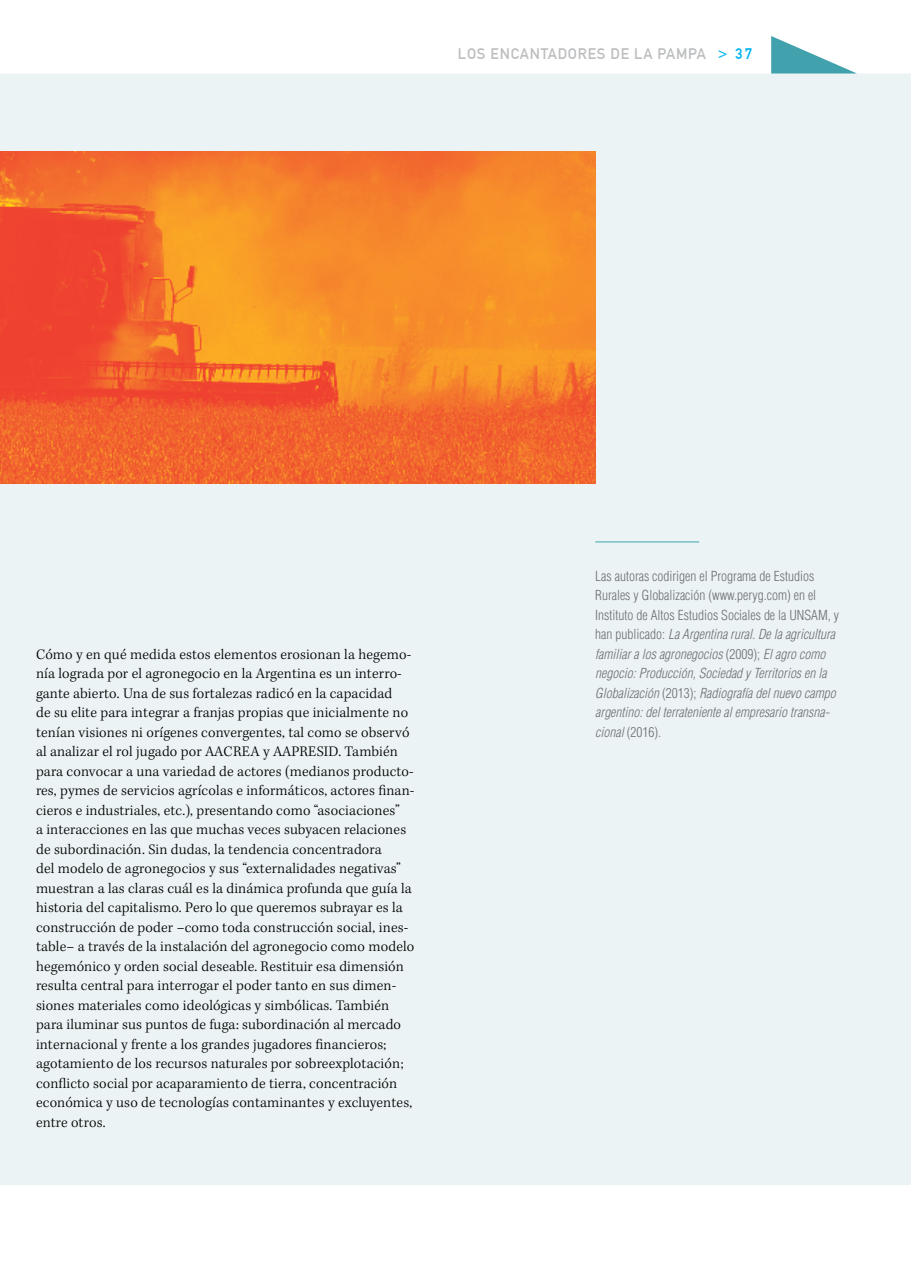
<style>
.page{position:relative;width:911px;height:1263px;background:#fff}
.page>*{position:absolute;margin:0;border:0;box-sizing:border-box;transform-origin:0 0}
.t1{font:300 15px/19.5px "Kepler Std";letter-spacing:.01em;color:#000}
.t2{font:15px "DIN1451 Mittelschrift";letter-spacing:.05em;color:#bcbec0}
.t3{font:italic 300 condensed 13.5px/19.5px "Helvetica";color:#6d6e71}
.s1{color:#00b3f0}
.s2{font-style:normal}
</style>
<div class="page">
<div style="left:0;top:74px;width:911px;height:1111px;background:#ebf3f5"></div>
<svg style="left:771px;top:36px;width:86px;height:38px"></svg>
<hr style="left:595px;top:541px;width:104px;height:1px;background:#41a2ae">
<img style="left:0;top:152px;width:595px;height:331px">
<p class="t2" style="left:458px;top:45px;width:296px">LOS ENCANTADORES DE LA PAMPA <span class="s1">&gt; 37</span></p>
<p class="t1" style="left:36px;top:645px;width:380px">Cómo y en qué medida estos elementos erosionan la hegemo&shy;nía lograda por el agronegocio en la Argentina es un interro&shy;gante abierto. Una de sus fortalezas radicó en la capacidad<br>de su elite para integrar a franjas propias que inicialmente no tenían visiones ni orígenes convergentes, tal como se observó al analizar el rol jugado por AACREA y AAPRESID. También para convocar a una variedad de actores (medianos producto&shy;res, pymes de servicios agrícolas e informáticos, actores finan&shy;cieros e industriales, etc.), presentando como “asociaciones”<br>a interacciones en las que muchas veces subyacen relaciones de subordinación. Sin dudas, la tendencia concentradora<br>del modelo de agronegocios y sus “externalidades negativas” muestran a las claras cuál es la dinámica profunda que guía la historia del capitalismo. Pero lo que queremos subrayar es la construcción de poder –como toda construcción social, ines&shy;table– a través de la instalación del agronegocio como modelo hegemónico y orden social deseable. Restituir esa dimensión resulta central para interrogar el poder tanto en sus dimen&shy;siones materiales como ideológicas y simbólicas. También para iluminar sus puntos de fuga: subordinación al mercado internacional y frente a los grandes jugadores financieros; agotamiento de los recursos naturales por sobreexplotación; conflicto social por acaparamiento de tierra, concentración económica y uso de tecnologías contaminantes y excluyentes, entre otros.</p>
<p class="t3" style="left:595px;top:566px;width:245px"><span class="s2">Las autoras codirigen el Programa de Estudios Rurales y Globalización (www.peryg.com) en el Instituto de Altos Estudios Sociales de la UNSAM, y han publicado:</span> La Argentina rural. De la agricultura familiar a los agronegocios <span class="s2">(2009);</span> El agro como negocio: Producción, Sociedad y Territorios en la Globalización <span class="s2">(2013);</span> Radiografía del nuevo campo argentino: del terrateniente al empresario transna&shy;cional <span class="s2">(2016).</span></p>
</div>
